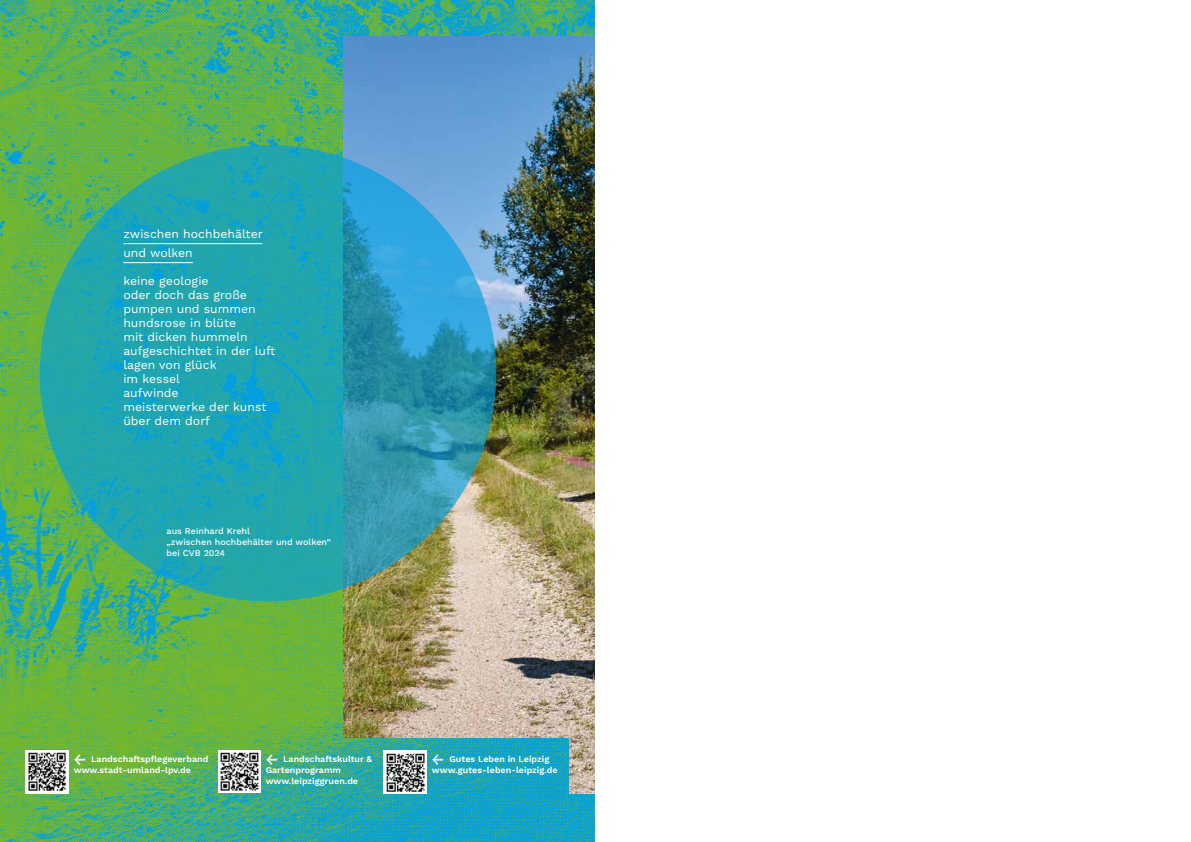
<style>
.page{position:relative;width:1191px;height:842px;background:#fff}
.page>*{position:absolute;margin:0;border:0;box-sizing:border-box;transform-origin:0 0}
.t1{font:500 16px "Work Sans";color:#fff}
.t2{font:12px/14px "Work Sans";color:#fff}
.t3{font:600 8.8px/11px "Work Sans";color:#fff}
.t4{font:500 8.8px/11.3px "Work Sans";color:#fff}
.s1{font-weight:500;font-size:16px}
</style>
<div class="page">
<img style="left:0;top:0;width:595px;height:842px">
<img style="left:344px;top:36px;width:251px;height:757px">
<svg style="left:40px;top:145px;width:456px;height:456px;background:#24a1b3"></svg>
<hr style="left:123px;top:243px;width:139px;height:1px;background:#fff">
<hr style="left:123px;top:262px;width:70px;height:1px;background:#fff">
<img style="left:0;top:738px;width:568px;height:104px">
<img style="left:26px;top:751px;width:42px;height:42px">
<img style="left:218px;top:751px;width:43px;height:42px">
<img style="left:384px;top:751px;width:42px;height:42px">
<p class="t2" style="left:123px;top:225px;width:141px;line-height:19px">zwischen hochbehälter und wolken</p>
<p class="t2" style="left:123px;top:274px;width:154px">keine geologie<br>oder doch das große pumpen und summen hundsrose in blüte<br>mit dicken hummeln aufgeschichtet in der luft lagen von glück<br>im kessel<br>aufwinde<br>meisterwerke der kunst über dem dorf</p>
<p class="t4" style="left:167px;top:525px;width:166px">aus Reinhard Krehl<br>„zwischen hochbehälter und wolken“ bei CVB 2024</p>
<p class="t3" style="left:74px;top:754px;width:136px;text-indent:18px">Landschaftspflegeverband www.stadt-umland-lpv.de</p>
<p class="t3" style="left:266px;top:754px;width:108px"><span class="s1">←</span> Landschaftskultur &amp;<br>Gartenprogramm www.leipziggruen.de</p>
<p class="t3" style="left:432px;top:754px;width:127px"><span class="s1">←</span> Gutes Leben in Leipzig www.gutes-leben-leipzig.de</p>
<h1 class="t1" style="left:74px;top:750px;width:14px">←</h1>
</div>
